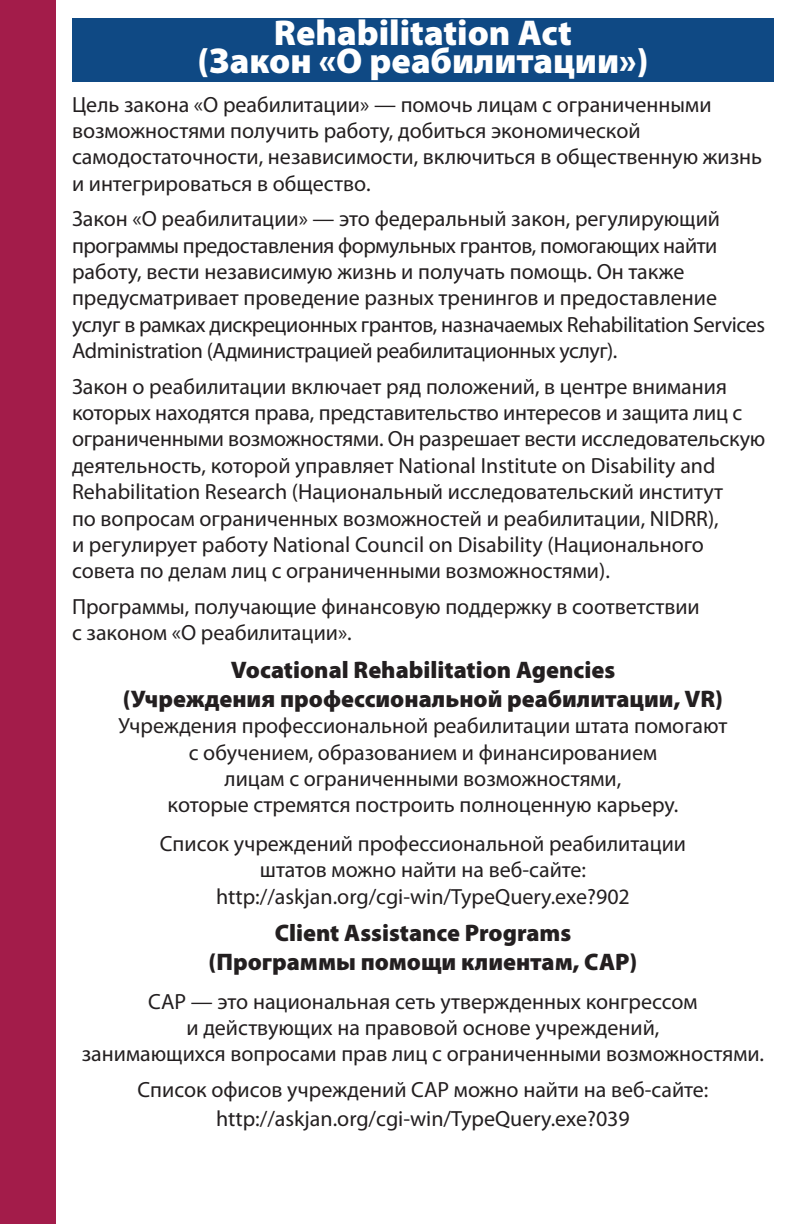
<style>
.page{position:relative;width:792px;height:1224px;background:#fff}
.page>*{position:absolute;margin:0;border:0;box-sizing:border-box;transform-origin:0 0}
.t1{font:900 36px/28px "Myriad Pro";color:#fff;text-align:center}
.t2{font:900 24px/28.8px "Myriad Pro";color:#231f20;text-align:center}
.t3{font:22px/26.4px "Myriad Pro";color:#231f20}
</style>
<div class="page">
<div style="left:72px;top:18px;width:702px;height:63px;background:#0f4984"></div>
<div style="left:0;top:0;width:56px;height:1224px;background:#a31c4a"></div>
<h1 class="t1" style="left:197px;top:17px;width:453px">Rehabilitation Act<br>(Закон «О реабилитации»)</h1>
<p class="t3" style="left:72px;top:91px;width:692px">Цель закона «О реабилитации» — помочь лицам с ограниченными возможностями получить работу, добиться экономической самодостаточности, независимости, включиться в общественную жизнь и интегрироваться в общество.</p>
<p class="t3" style="left:72px;top:205px;width:695px">Закон «О реабилитации» — это федеральный закон, регулирующий программы предоставления формульных грантов, помогающих найти работу, вести независимую жизнь и получать помощь. Он также предусматривает проведение разных тренингов и предоставление услуг в рамках дискреционных грантов, назначаемых Rehabilitation Services Administration (Администрацией реабилитационных услуг).</p>
<p class="t3" style="left:72px;top:373px;width:695px">Закон о реабилитации включает ряд положений, в центре внимания которых находятся права, представительство интересов и защита лиц с ограниченными возможностями. Он разрешает вести исследовательскую деятельность, которой управляет National Institute on Disability and Rehabilitation Research (Национальный исследовательский институт<br>по вопросам ограниченных возможностей и реабилитации, NIDRR),<br>и регулирует работу National Council on Disability (Национального совета по делам лиц с ограниченными возможностями).</p>
<p class="t3" style="left:72px;top:593px;width:629px">Программы, получающие финансовую поддержку в соответствии с законом «О реабилитации».</p>
<p class="t2" style="left:123px;top:654px;width:602px">Vocational Rehabilitation Agencies<br>(Учреждения профессиональной реабилитации, VR)</p>
<p class="t3" style="left:119px;top:712px;width:610px;text-align:center">Учреждения профессиональной реабилитации штата помогают с обучением, образованием и финансированием<br>лицам с ограниченными возможностями,<br>которые стремятся построить полноценную карьеру.</p>
<p class="t3" style="left:160px;top:830px;width:528px;text-align:center">Список учреждений профессиональной реабилитации штатов можно найти на веб-сайте: http://askjan.org/cgi-win/TypeQuery.exe?902</p>
<p class="t2" style="left:209px;top:918px;width:430px">Client Assistance Programs (Программы помощи клиентам, CAP)</p>
<p class="t3" style="left:82px;top:988px;width:684px;text-align:center">CAP — это национальная сеть утвержденных конгрессом<br>и действующих на правовой основе учреждений,<br>занимающихся вопросами прав лиц с ограниченными возможностями.</p>
<p class="t3" style="left:138px;top:1075px;width:572px;line-height:28.8px;text-align:center">Список офисов учреждений CAP можно найти на веб-сайте: http://askjan.org/cgi-win/TypeQuery.exe?039</p>
</div>
